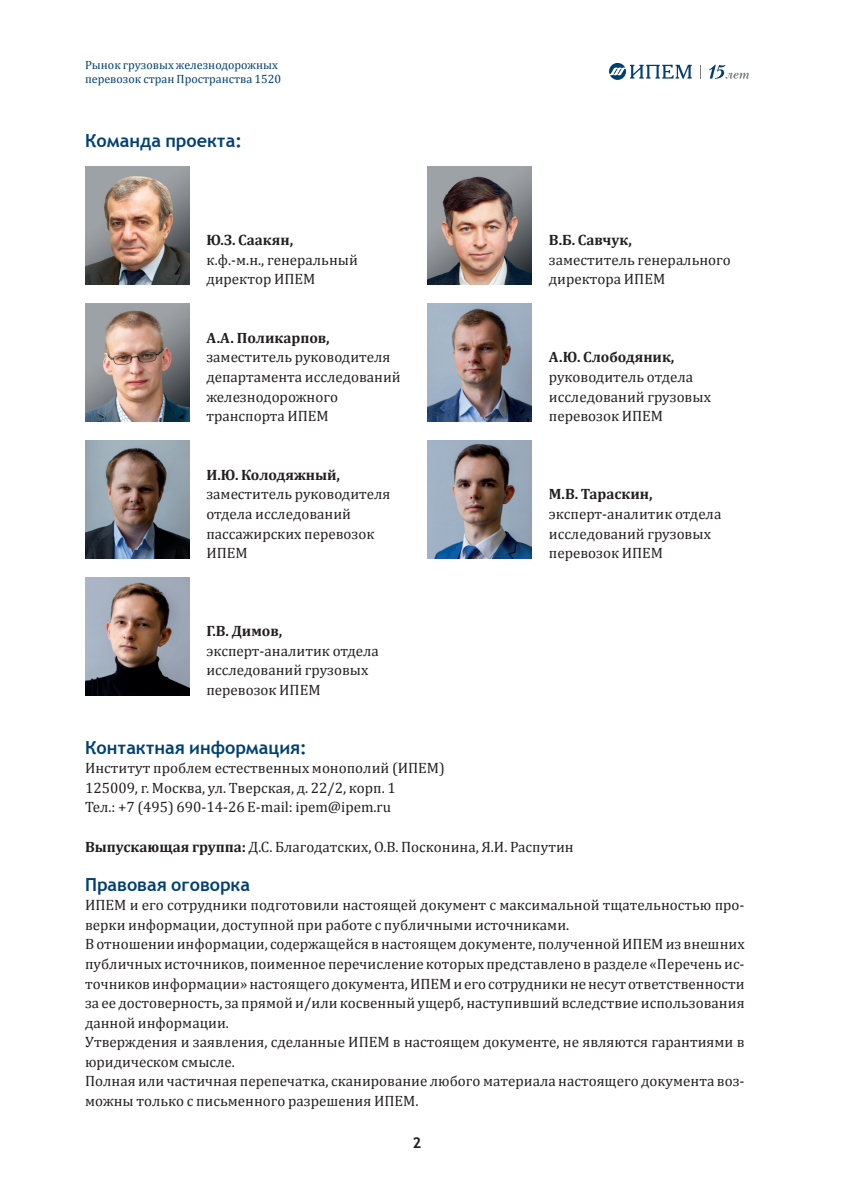
<style>
.page{position:relative;width:851px;height:1191px;background:#fff}
.page>*{position:absolute;margin:0;border:0;box-sizing:border-box;transform-origin:0 0}
.t1{font:700 18px "Trebuchet MS";color:#004071}
.t2{font:15px/19.5px "Cambria";color:#231f20}
.t3{font:700 15px "Cambria";color:#231f20}
.t4{font:700 15px "Trebuchet MS";color:#231f20}
.t5{font:12px/14.4px "Cambria";color:#004071}
.s1{font-weight:700}
</style>
<div class="page">
<img style="left:85px;top:304px;width:104px;height:117px">
<img style="left:85px;top:167px;width:104px;height:117px">
<img style="left:85px;top:441px;width:104px;height:117px">
<img style="left:427px;top:167px;width:104px;height:117px">
<img style="left:85px;top:577px;width:104px;height:118px">
<img style="left:427px;top:441px;width:104px;height:117px">
<img style="left:427px;top:304px;width:104px;height:117px">
<svg style="left:609px;top:63px;width:82px;height:17px"></svg>
<svg style="left:709px;top:65px;width:39px;height:14px"></svg>
<p class="t5" style="left:85px;top:58px;width:197px">Рынок грузовых железнодорожных перевозок стран Пространства 1520</p>
<p class="t1" style="left:85px;top:129px;width:158px">Команда проекта:</p>
<p class="t3" style="left:206px;top:229px;width:88px">Ю.З. Саакян,</p>
<p class="t2" style="left:206px;top:250px;width:153px">к.ф.-м.н., генеральный директор ИПЕМ</p>
<p class="t3" style="left:206px;top:327px;width:125px">А.А. Поликарпов,</p>
<p class="t2" style="left:206px;top:347px;width:196px">заместитель руководителя департамента исследований железнодорожного транспорта ИПЕМ</p>
<p class="t3" style="left:206px;top:464px;width:135px">И.Ю. Колодяжный,</p>
<p class="t2" style="left:206px;top:484px;width:186px">заместитель руководителя отдела исследований пассажирских перевозок<br>ИПЕМ</p>
<p class="t3" style="left:206px;top:620px;width:77px">Г.В. Димов,</p>
<p class="t2" style="left:206px;top:641px;width:174px">эксперт-аналитик отдела исследований грузовых перевозок ИПЕМ</p>
<p class="t3" style="left:549px;top:229px;width:84px">В.Б. Савчук,</p>
<p class="t2" style="left:549px;top:250px;width:183px">заместитель генерального директора ИПЕМ</p>
<p class="t3" style="left:549px;top:347px;width:127px">А.Ю. Слободяник,</p>
<p class="t2" style="left:549px;top:367px;width:163px">руководитель отдела исследований грузовых перевозок ИПЕМ</p>
<p class="t3" style="left:549px;top:483px;width:105px">М.В. Тараскин,</p>
<p class="t2" style="left:549px;top:504px;width:174px">эксперт-аналитик отдела исследований грузовых перевозок ИПЕМ</p>
<p class="t1" style="left:85px;top:736px;width:223px">Контактная информация:</p>
<p class="t2" style="left:85px;top:758px;width:361px">Институт проблем естественных монополий (ИПЕМ)<br>125009, г. Москва, ул. Тверская, д. 22/2, корп. 1<br>Тел.: +7 (495) 690-14-26 E-mail: ipem@ipem.ru</p>
<p class="t2" style="left:85px;top:836px;width:490px"><span class="s1">Выпускающая группа:</span> Д.С. Благодатских, О.В. Посконина, Я.И. Распутин</p>
<p class="t1" style="left:85px;top:873px;width:166px">Правовая оговорка</p>
<p class="t2" style="left:85px;top:895px;width:661px">ИПЕМ и его сотрудники подготовили настоящей документ с максимальной тщательностью про&shy;верки информации, доступной при работе с публичными источниками.<br>В отношении информации, содержащейся в настоящем документе, полученной ИПЕМ из внешних публичных источников, поименное перечисление которых представлено в разделе «Перечень ис&shy;точников информации» настоящего документа, ИПЕМ и его сотрудники не несут ответственности за ее достоверность, за прямой и/или косвенный ущерб, наступивший вследствие использования данной информации.<br>Утверждения и заявления, сделанные ИПЕМ в настоящем документе, не являются гарантиями в юридическом смысле.<br>Полная или частичная перепечатка, сканирование любого материала настоящего документа воз&shy;можны только с письменного разрешения ИПЕМ.</p>
<p class="t4" style="left:412px;top:1133px;width:10px">2</p>
</div>
